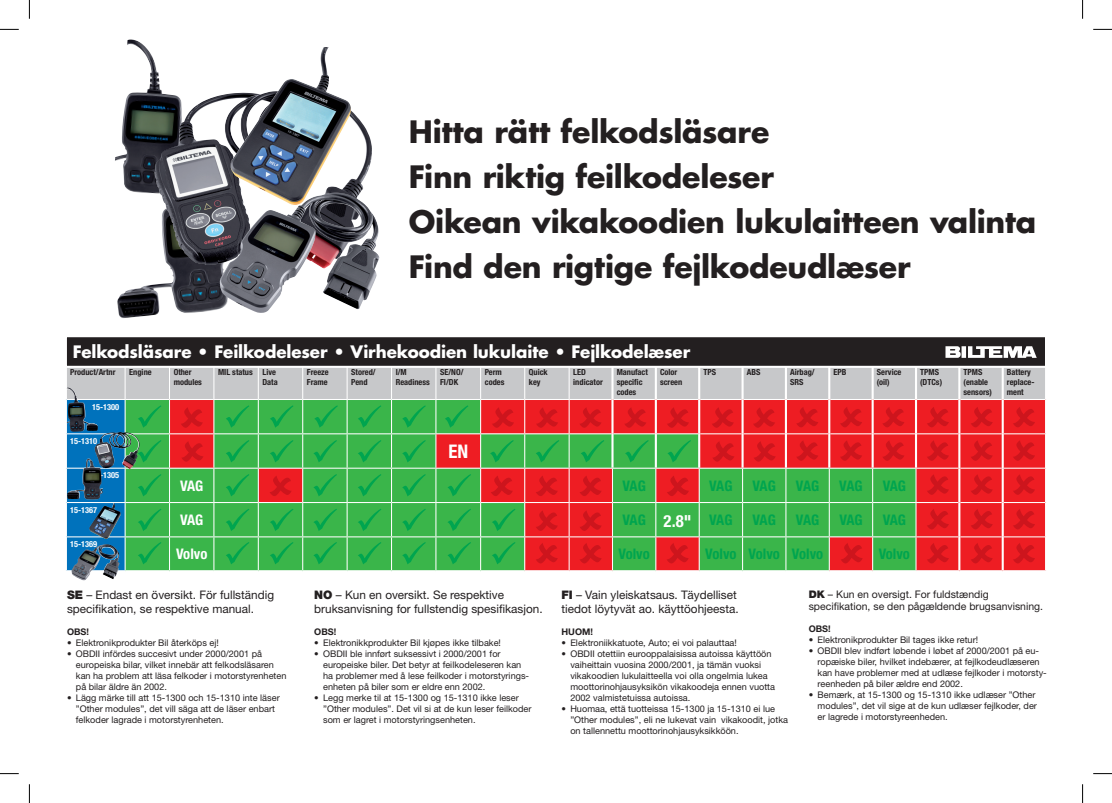
<style>
.page{position:relative;width:1112px;height:803px;background:#fff}
.page>*{position:absolute;margin:0;border:0;box-sizing:border-box;transform-origin:0 0}
.t1{font:700 30px/45px "Futura Std";letter-spacing:-.01em;color:#231f20}
.t2{font:700 condensed 18.75px "Helvetica Neue LT Std";color:#fff}
.t3{font:700 16.75px "Futura Std";letter-spacing:-.005em;color:#fff}
.t4{font:700 condensed 14.62px "Helvetica Neue LT Std";color:#00a54f}
.t5{font:700 condensed 14.62px "Helvetica Neue LT Std";color:#fff}
.t6{font:11.75px/14.1px "Helvetica Neue LT Std";color:#231f20}
.t7{font:10.5px/12.5px "Helvetica Neue LT Std";color:#231f20}
.t8{font:9.12px/11px "Helvetica Neue LT Std";color:#231f20}
.t9{font:700 9.12px "Helvetica Neue LT Std";color:#231f20}
.t10{font:700 condensed 8.38px/10px "Helvetica Neue LT Std";color:#231f20}
.t11{font:700 condensed 8.38px "Helvetica Neue LT Std";color:#fff}
.s1{font-size:16.75px;color:#fff}
.s2{font-weight:900}
</style>
<div class="page">
<img style="left:117px;top:265px;width:103px;height:53px">
<img style="left:71px;top:571px;width:35px;height:9px">
<div style="left:66px;top:336px;width:979px;height:31px;background:#231f20"></div>
<div style="left:65px;top:335px;width:981px;height:33px;border:2px solid #fff"></div>
<svg style="left:66px;top:365px;width:979px;height:206px;background:#8e8960"></svg>
<img style="left:115px;top:40px;width:47px;height:154px">
<img style="left:154px;top:91px;width:77px;height:174px">
<img style="left:231px;top:47px;width:120px;height:158px">
<img style="left:220px;top:193px;width:114px;height:120px">
<svg style="left:945px;top:346px;width:91px;height:12px"></svg>
<svg style="left:0;top:29px;width:19px;height:1px"></svg>
<svg style="left:1093px;top:29px;width:18px;height:1px"></svg>
<svg style="left:0;top:773px;width:19px;height:1px"></svg>
<svg style="left:1093px;top:773px;width:18px;height:1px"></svg>
<svg style="left:29px;top:0;width:1px;height:19px"></svg>
<svg style="left:29px;top:784px;width:1px;height:19px"></svg>
<svg style="left:1082px;top:0;width:1px;height:19px"></svg>
<svg style="left:1082px;top:784px;width:1px;height:19px"></svg>
<h1 class="t1" style="left:409px;top:108px;width:629px">Hitta rätt felkodsläsare<br>Finn riktig feilkodeleser<br>Oikean vikakoodien lukulaitteen valinta<br>Find den rigtige fejlkodeudlæser</h1>
<h3 class="t3" style="left:73px;top:341px;width:619px">Felkodsläsare • Feilkodeleser • Virhekoodien lukulaite • Fejlkodelæser</h3>
<p class="t10" style="left:70px;top:367px;width:47px">Product/Artnr</p>
<p class="t10" style="left:129px;top:367px;width:24px">Engine</p>
<p class="t10" style="left:174px;top:367px;width:30px">Other modules</p>
<p class="t10" style="left:218px;top:367px;width:61px;text-align:right">MIL status Live<br>Data</p>
<p class="t10" style="left:307px;top:367px;width:23px">Freeze<br>Frame</p>
<p class="t10" style="left:351px;top:367px;width:26px">Stored/<br>Pend</p>
<p class="t10" style="left:395px;top:367px;width:36px">I/M<br>Readiness</p>
<p class="t10" style="left:440px;top:367px;width:25px">SE/NO/<br>FI/DK</p>
<p class="t10" style="left:484px;top:367px;width:21px">Perm codes</p>
<p class="t10" style="left:529px;top:367px;width:20px">Quick key</p>
<p class="t10" style="left:573px;top:367px;width:31px">LED indicator</p>
<p class="t10" style="left:616px;top:367px;width:33px">Manufact specific codes</p>
<p class="t10" style="left:660px;top:367px;width:24px">Color screen</p>
<p class="t10" style="left:703px;top:367px;width:14px">TPS</p>
<p class="t10" style="left:746px;top:367px;width:15px">ABS</p>
<p class="t10" style="left:789px;top:367px;width:26px">Airbag/<br>SRS</p>
<p class="t10" style="left:833px;top:367px;width:14px">EPB</p>
<p class="t10" style="left:876px;top:367px;width:26px">Service (oil)</p>
<p class="t10" style="left:919px;top:367px;width:23px">TPMS (DTCs)</p>
<p class="t10" style="left:963px;top:367px;width:30px">TPMS (enable sensors)</p>
<p class="t10" style="left:1006px;top:367px;width:29px">Battery replace&shy;ment</p>
<p class="t11" style="left:92px;top:402px;width:29px">15-1300</p>
<p class="t11" style="left:70px;top:436px;width:29px">15-1310</p>
<h2 class="t2" style="left:448px;top:440px;width:21px">EN</h2>
<p class="t11" style="left:92px;top:470px;width:29px">15-1305</p>
<h3 class="t5" style="left:180px;top:477px;width:25px">VAG</h3>
<h3 class="t4" style="left:622px;top:477px;width:25px">VAG</h3>
<h3 class="t4" style="left:709px;top:477px;width:25px">VAG</h3>
<h3 class="t4" style="left:752px;top:477px;width:25px">VAG</h3>
<h3 class="t4" style="left:795px;top:477px;width:25px">VAG</h3>
<h3 class="t4" style="left:839px;top:477px;width:25px">VAG</h3>
<h3 class="t4" style="left:882px;top:477px;width:25px">VAG</h3>
<p class="t11" style="left:70px;top:505px;width:29px">15-1367</p>
<h3 class="t5" style="left:180px;top:511px;width:25px">VAG</h3>
<h3 class="t4" style="left:622px;top:511px;width:111px">VAG <span class="s1">2.8"</span> VAG</h3>
<h3 class="t4" style="left:752px;top:511px;width:25px">VAG</h3>
<h3 class="t4" style="left:795px;top:511px;width:25px">VAG</h3>
<h3 class="t4" style="left:839px;top:511px;width:25px">VAG</h3>
<h3 class="t4" style="left:882px;top:511px;width:25px">VAG</h3>
<p class="t11" style="left:70px;top:539px;width:29px">15-1369</p>
<h3 class="t5" style="left:176px;top:545px;width:33px">Volvo</h3>
<h3 class="t4" style="left:618px;top:545px;width:33px">Volvo</h3>
<h3 class="t4" style="left:705px;top:545px;width:119px">Volvo Volvo Volvo</h3>
<h3 class="t4" style="left:878px;top:545px;width:33px">Volvo</h3>
<p class="t6" style="left:67px;top:587px;width:208px"><span class="s2">SE</span> – Endast en översikt. För fullständig specifikation, se respektive manual.</p>
<p class="t9" style="left:67px;top:626px;width:24px">OBS!</p>
<p class="t8" style="left:67px;top:637px;width:153px">• Elektronikprodukter Bil återköps ej!</p>
<p class="t8" style="left:76px;top:648px;width:212px;text-indent:-9px">• OBDII infördes succesivt under 2000/2001 på europeiska bilar, vilket innebär att felkodsläsaren kan ha problem att läsa felkoder i motorstyrenheten på bilar äldre än 2002.</p>
<p class="t8" style="left:76px;top:692px;width:205px;text-indent:-9px">• Lägg märke till att 15-1300 och 15-1310 inte läser ”Other modules”, det vill säga att de läser enbart felkoder lagrade i motorstyrenheten.</p>
<p class="t6" style="left:314px;top:587px;width:230px"><span class="s2">NO</span> – Kun en oversikt. Se respektive bruksanvisning for fullstendig spesifikasjon.</p>
<p class="t9" style="left:314px;top:626px;width:24px">OBS!</p>
<p class="t8" style="left:314px;top:637px;width:188px">• Elektronikkprodukter Bil kjøpes ikke tilbake!</p>
<p class="t8" style="left:323px;top:648px;width:207px;text-indent:-9px">• OBDII ble innført suksessivt i 2000/2001 for europeiske biler. Det betyr at feilkodeleseren kan ha problemer med å lese feilkoder i motorstyrings&shy;enheten på biler som er eldre enn 2002.</p>
<p class="t8" style="left:323px;top:692px;width:210px;text-indent:-9px">• Legg merke til at 15-1300 og 15-1310 ikke leser ”Other modules”. Det vil si at de kun leser feilkoder som er lagret i motorstyringsenheten.</p>
<p class="t6" style="left:561px;top:587px;width:179px"><span class="s2">FI</span> – Vain yleiskatsaus. Täydelliset tiedot löytyvät ao. käyttöohjeesta.</p>
<p class="t9" style="left:561px;top:626px;width:33px">HUOM!</p>
<p class="t8" style="left:561px;top:637px;width:177px">• Elektroniikkatuote, Auto; ei voi palauttaa!</p>
<p class="t8" style="left:570px;top:648px;width:206px;text-indent:-9px">• OBDII otettiin eurooppalaisissa autoissa käyttöön vaiheittain vuosina 2000/2001, ja tämän vuoksi vikakoodien lukulaitteella voi olla ongelmia lukea moottorinohjausyksikön vikakoodeja ennen vuotta 2002 valmistetuissa autoissa.</p>
<p class="t8" style="left:570px;top:703px;width:219px;text-indent:-9px">• Huomaa, että tuotteissa 15-1300 ja 15-1310 ei lue ”Other modules”, eli ne lukevat vain vikakoodit, jotka on tallennettu moottorinohjausyksikköön.</p>
<p class="t7" style="left:808px;top:587px;width:236px"><span class="s2">DK</span> – Kun en oversigt. For fuldstændig specifikation, se den pågældende brugsanvisning.</p>
<p class="t9" style="left:808px;top:623px;width:24px">OBS!</p>
<p class="t8" style="left:808px;top:634px;width:171px">• Elektronikprodukter Bil tages ikke retur!</p>
<p class="t8" style="left:817px;top:645px;width:231px;text-indent:-9px">• OBDII blev indført løbende i løbet af 2000/2001 på eu&shy;ropæiske biler, hvilket indebærer, at fejlkodeudlæseren kan have problemer med at udlæse fejlkoder i motorsty&shy;reenheden på biler ældre end 2002.</p>
<p class="t8" style="left:817px;top:689px;width:221px;text-indent:-9px">• Bemærk, at 15-1300 og 15-1310 ikke udlæser ”Other modules”, det vil sige at de kun udlæser fejlkoder, der er lagrede i motorstyreenheden.</p>
</div>
